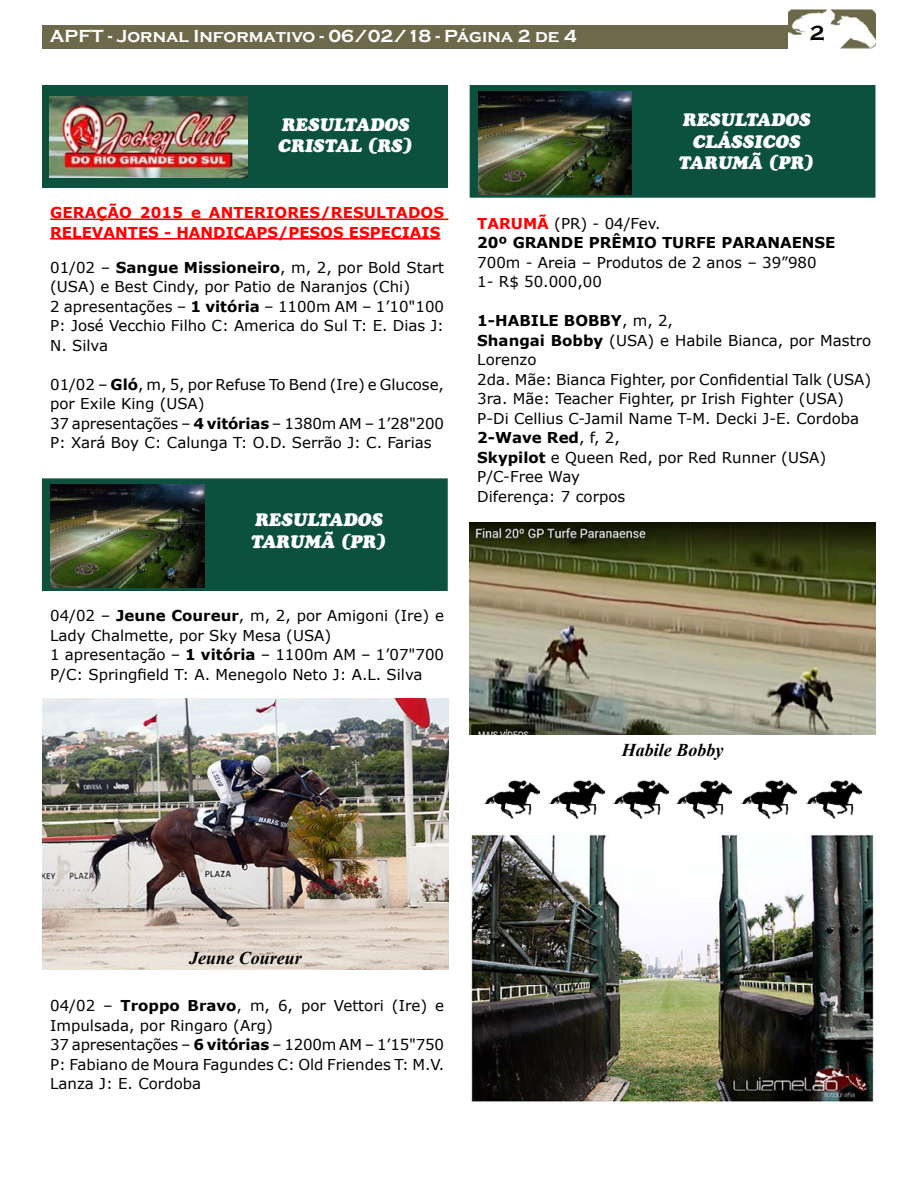
<style>
.page{position:relative;width:918px;height:1188px;background:#fff}
.page>*{position:absolute;margin:0;border:0;box-sizing:border-box;transform-origin:0 0}
.t1{font:700 21px "Copperplate Gothic";color:#000}
.t2{font:italic 18px/21.6px "Cooper Black Std";color:#fff}
.t3{font:700 18px "Copperplate Gothic";color:#fff}
.t4{font:italic 700 18px "Times New Roman";color:#000}
.t5{font:15px/19.5px "Verdana";color:#000}
.t6{font:700 15px/19.5px "Verdana";color:#f00}
.t7{font:700 15px/19.5px "Verdana";color:#000}
.s1{font-weight:700}
.s2{color:#f00}
.s3{font-weight:400}
</style>
<div class="page">
<div style="left:43px;top:25px;width:746px;height:24px;background:#6c6a4a"></div>
<img style="left:789px;top:10px;width:86px;height:39px">
<div style="left:43px;top:85px;width:405px;height:103px;background:#0c503e"></div>
<img style="left:50px;top:97px;width:198px;height:80px">
<hr style="left:50px;top:219px;width:398px;height:1px;background:#f00">
<hr style="left:50px;top:238px;width:391px;height:2px;background:#f00">
<div style="left:42px;top:478px;width:406px;height:113px;background:#0c503e;border:2px solid #0c503e"></div>
<img style="left:50px;top:485px;width:154px;height:102px">
<img style="left:43px;top:699px;width:405px;height:271px">
<div style="left:470px;top:85px;width:405px;height:113px;background:#0c503e;border:2px solid #0c503e"></div>
<img style="left:478px;top:92px;width:154px;height:102px">
<img style="left:470px;top:523px;width:405px;height:212px">
<img style="left:470px;top:834px;width:404px;height:269px">
<img style="left:484px;top:780px;width:56px;height:39px">
<img style="left:548px;top:780px;width:57px;height:39px">
<img style="left:612px;top:780px;width:56px;height:39px">
<img style="left:676px;top:780px;width:56px;height:39px">
<img style="left:740px;top:780px;width:57px;height:39px">
<img style="left:805px;top:780px;width:56px;height:39px">
<p class="t3" style="left:50px;top:26px;width:528px">APFT - Jornal Informativo - 06/02/18 - Página 2 de 4</p>
<h1 class="t1" style="left:810px;top:21px;width:16px">2</h1>
<p class="t2" style="left:278px;top:113px;width:136px">RESULTADOS<br>CRISTAL (RS)</p>
<p class="t6" style="left:50px;top:203px;width:395px">GERAÇÃO 2015 e ANTERIORES/RESULTADOS<br>RELEVANTES - HANDICAPS/PESOS ESPECIAIS</p>
<p class="t5" style="left:50px;top:257px;width:395px">01/02 – <span class="s1">Sangue Missioneiro</span>, m, 2, por Bold Start (USA) e Best Cindy, por Patio de Naranjos (Chi)<br>2 apresentações – <span class="s1">1 vitória</span> – 1100m AM – 1’10"100<br>P: José Vecchio Filho C: America do Sul T: E. Dias J:<br>N. Silva</p>
<p class="t5" style="left:50px;top:374px;width:395px">01/02 – <span class="s1">Gló</span>, m, 5, por Refuse To Bend (Ire) e Glucose, por Exile King (USA)<br>37 apresentações – <span class="s1">4 vitórias</span> – 1380m AM – 1’28"200<br>P: Xará Boy C: Calunga T: O.D. Serrão J: C. Farias</p>
<p class="t2" style="left:251px;top:509px;width:137px">RESULTADOS<br>TARUMÃ (PR)</p>
<p class="t5" style="left:50px;top:606px;width:395px">04/02 – <span class="s1">Jeune Coureur</span>, m, 2, por Amigoni (Ire) e Lady Chalmette, por Sky Mesa (USA)<br>1 apresentação – <span class="s1">1 vitória</span> – 1100m AM – 1’07"700<br>P/C: Springfield T: A. Menegolo Neto J: A.L. Silva</p>
<p class="t2" style="left:679px;top:109px;width:137px;text-align:center">RESULTADOS<br>CLÁSSICOS<br>TARUMÃ (PR)</p>
<p class="t7" style="left:477px;top:213px;width:360px"><span class="s2">TARUMÃ</span> <span class="s3">(PR) - 04/Fev.<br></span>20º GRANDE PRÊMIO TURFE PARANAENSE</p>
<p class="t5" style="left:477px;top:252px;width:341px">700m - Areia – Produtos de 2 anos – 39”980<br>1- R$ 50.000,00</p>
<p class="t5" style="left:477px;top:311px;width:395px"><span class="s1">1-HABILE BOBBY</span>, m, 2,<br><span class="s1">Shangai Bobby</span> (USA) e Habile Bianca, por Mastro<br>Lorenzo<br>2da. Mãe: Bianca Fighter, por Confidential Talk (USA)<br>3ra. Mãe: Teacher Fighter, pr Irish Fighter (USA)<br>P-Di Cellius C-Jamil Name T-M. Decki J-E. Cordoba<br><span class="s1">2-Wave Red</span>, f, 2,<br><span class="s1">Skypilot</span> e Queen Red, por Red Runner (USA)<br>P/C-Free Way<br>Diferença: 7 corpos</p>
<p class="t4" style="left:622px;top:737px;width:103px">Habile Bobby</p>
<p class="t4" style="left:189px;top:946px;width:114px">Jeune Coureur</p>
<p class="t5" style="left:50px;top:996px;width:395px">04/02 – <span class="s1">Troppo Bravo</span>, m, 6, por Vettori (Ire) e Impulsada, por Ringaro (Arg)<br>37 apresentações – <span class="s1">6 vitórias</span> – 1200m AM – 1’15"750<br>P: Fabiano de Moura Fagundes C: Old Friendes T: M.V.<br>Lanza J: E. Cordoba</p>
</div>
